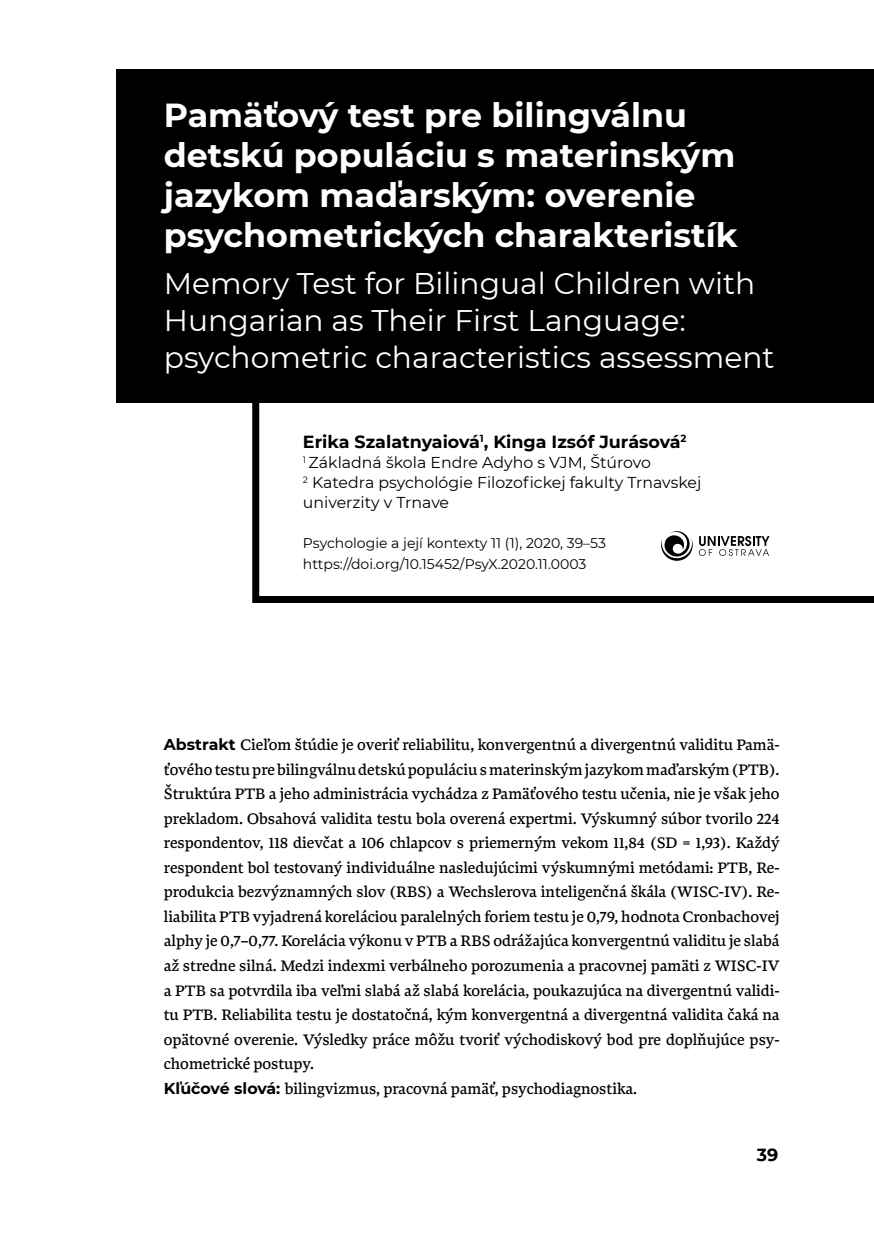
<style>
.page{position:relative;width:874px;height:1241px;background:#fff}
.page>*{position:absolute;margin:0;border:0;box-sizing:border-box;transform-origin:0 0}
.t1{font:700 33.25px/40.2px "Montserrat";color:#fff}
.t2{font:29.75px/36.8px "Montserrat";color:#fff}
.t3{font:700 17.5px "Montserrat";color:#000}
.t4{font:15.75px/24.5px "Bennet Text Four";color:#000}
.t5{font:15.75px/20.1px "Montserrat";color:#000}
.t6{font:14px/20.1px "Montserrat";color:#000}
.s1{font-family:"Montserrat";font-weight:700}
</style>
<div class="page">
<svg style="left:248px;top:402px;width:625px;height:201px"></svg>
<div style="left:117px;top:69px;width:756px;height:333px;background:#000"></div>
<svg style="left:698px;top:536px;width:71px;height:20px"></svg>
<svg style="left:660px;top:531px;width:32px;height:30px"></svg>
<h1 class="t1" style="left:164px;top:93px;width:575px">Pamäťový test pre bilingválnu detskú populáciu s materinským jazykom maďarským: overenie psychometrických charakteristík</h1>
<h2 class="t2" style="left:164px;top:264px;width:612px">Memory Test for Bilingual Children with<br>Hungarian as Their First Language: psychometric characteristics assessment</h2>
<p class="t3" style="left:303px;top:429px;width:385px">Erika Szalatnyaiová<sup>1</sup>, Kinga Izsóf Jurásová<sup>2</sup></p>
<p class="t5" style="left:303px;top:451px;width:400px"><sup>1</sup> Základná škola Endre Adyho s VJM, Štúrovo<br><sup>2</sup> Katedra psychológie Filozofickej fakulty Trnavskej univerzity v Trnave</p>
<p class="t6" style="left:303px;top:533px;width:304px">Psychologie a její kontexty 11 (1), 2020, 39–53 https://doi.org/10.15452/PsyX.2020.11.0003</p>
<p class="t4" style="left:164px;top:732px;width:617px"><span class="s1">Abstrakt</span> Cieľom štúdie je overiť reliabilitu, konvergentnú a divergentnú validitu Pamä‑ ťového testu pre bilingválnu detskú populáciu smaterinským jazykom maďarským (PTB).<br>Štruktúra PTB a jeho administrácia vychádza z Pamäťového testu učenia, nie je však jeho prekladom. Obsahová validita testu bola overená expertmi. Výskumný súbor tvorilo 224 respondentov, 118 dievčat a 106 chlapcov s priemerným vekom 11,84 (SD = 1,93). Každý respondent bol testovaný individuálne nasledujúcimi výskumnými metódami: PTB, Re‑ produkcia bezvýznamných slov (RBS) a Wechslerova inteligenčná škála (WISC‑IV). Re‑ liabilita PTB vyjadrená koreláciou paralelných foriem testu je 0,79, hodnota Cronbachovej alphy je 0,7–0,77. Korelácia výkonu v PTB a RBS odrážajúca konvergentnú validitu je slabá až stredne silná. Medzi indexmi verbálneho porozumenia a pracovnej pamäti z WISC‑IV a PTB sa potvrdila iba veľmi slabá až slabá korelácia, poukazujúca na divergentnú validi‑ tu PTB. Reliabilita testu je dostatočná, kým konvergentná a divergentná validita čaká na opätovné overenie. Výsledky práce môžu tvoriť východiskový bod pre doplňujúce psy‑ chometrické postupy.<br><span class="s1">Kľúčové slová:</span> bilingvizmus, pracovná pamäť, psychodiagnostika.</p>
<p class="t3" style="left:756px;top:1142px;width:23px">39</p>
</div>
